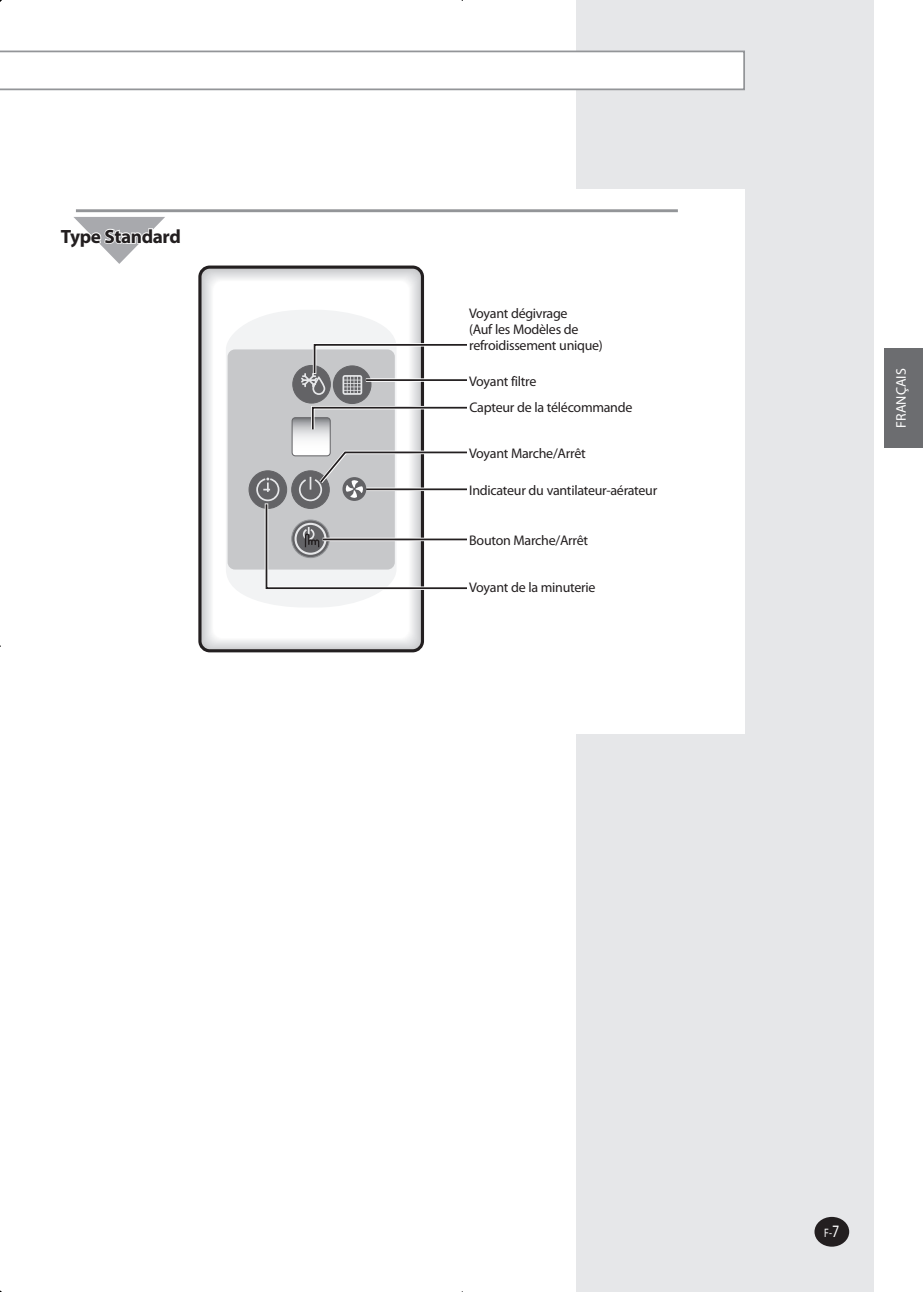
<style>
.page{position:relative;width:923px;height:1292px;background:#fff}
.page>*{position:absolute;margin:0;border:0;box-sizing:border-box;transform-origin:0 0}
.t1{font:700 19.25px "Myriad Pro";letter-spacing:-.02em;color:#231f20}
.t2{font:14px/15.8px "Myriad Pro";letter-spacing:-.02em;color:#231f20}
.t3{font:14px "Myriad Pro";color:#fff}
.t4{font:12.25px "Myriad Pro";color:#fff;scale:.8 1}
.s1{font-size:17.5px}
</style>
<div class="page">
<div style="left:576px;top:1px;width:298px;height:1290px;background:#e6e7e9"></div>
<div style="left:814px;top:1216px;width:35px;height:30px;background:#231f20;border-radius:50%"></div>
<div style="left:884px;top:348px;width:39px;height:99px;background:#6c6d70"></div>
<div style="left:566px;top:189px;width:179px;height:544px;background:#fff"></div>
<svg style="left:1px;top:51px;width:744px;height:39px"></svg>
<svg style="left:198px;top:265px;width:227px;height:388px"></svg>
<svg style="left:226px;top:310px;width:171px;height:297px;fill:#f2f3f4"></svg>
<svg style="left:228px;top:341px;width:239px;height:250px"></svg>
<hr style="left:76px;top:209px;width:602px;height:3px;background:#939598">
<svg style="left:73px;top:209px;width:108px;height:55px"></svg>
<h1 class="t1" style="left:61px;top:225px;width:122px">Type Standard</h1>
<p class="t2" style="left:469px;top:306px;width:135px">Voyant dégivrage<br>(Auf les Modèles de refroidissement unique)</p>
<p class="t2" style="left:469px;top:373px;width:69px">Voyant filtre</p>
<p class="t2" style="left:470px;top:399px;width:164px">Capteur de la télécommande</p>
<p class="t2" style="left:469px;top:445px;width:118px">Voyant Marche/Arrêt</p>
<p class="t2" style="left:469px;top:482px;width:190px">Indicateur du vantilateur-aérateur</p>
<p class="t2" style="left:469px;top:533px;width:120px">Bouton Marche/Arrêt</p>
<p class="t2" style="left:469px;top:579px;width:128px">Voyant de la minuterie</p>
<p class="t3" style="left:893px;top:427px;width:61px;rotate:-90deg">FRANÇAIS</p>
<p class="t4" style="left:824px;top:1226px;width:20px">F-<span class="s1">7</span></p>
</div>
